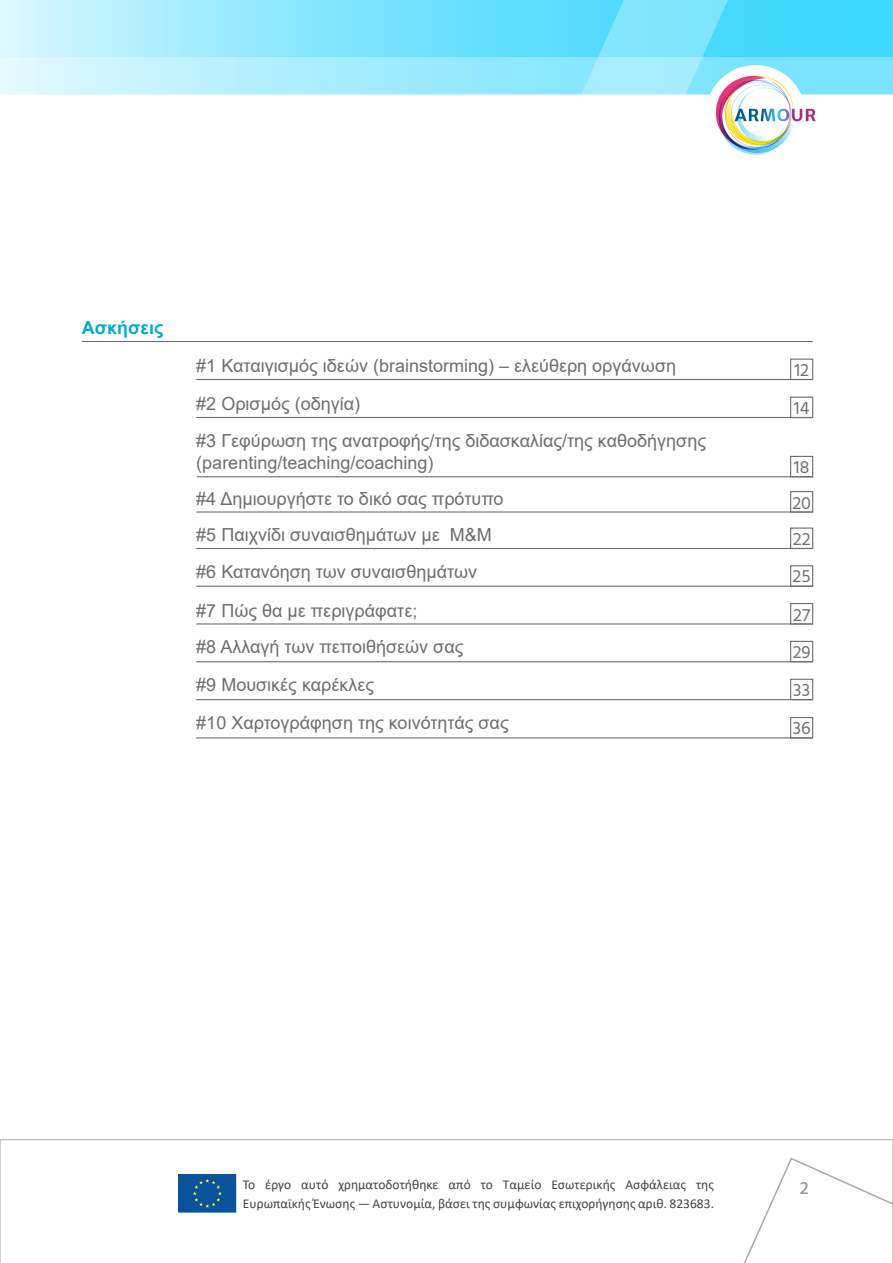
<style>
.page{position:relative;width:893px;height:1263px;background:#fff}
.page>*{position:absolute;margin:0;border:0;box-sizing:border-box;transform-origin:0 0}
.t1{font:18px/21.6px "Arial";color:#6e6e70}
.t2{font:18px "Hind";color:#6d6f71}
.t3{font:700 18px "Arial";color:#00abd1}
.t4{font:500 18px "Hind";color:#949698}
.t5{font:13.5px/19.2px "Calibri";color:#444445}
</style>
<div class="page">
<svg style="left:0;top:1139px;width:893px;height:123px"></svg>
<svg style="left:0;top:0;width:893px;height:57px;background:#a2ebff"></svg>
<svg style="left:0;top:57px;width:893px;height:38px;background:#bef1ff"></svg>
<svg style="left:625px;top:1156px;width:268px;height:106px"></svg>
<svg style="left:349px;top:0;width:515px;height:652px"></svg>
<div style="left:705px;top:65px;width:101px;height:100px;background:#fff;border-radius:50%"></div>
<img style="left:716px;top:76px;width:100px;height:79px">
<svg style="left:178px;top:1174px;width:58px;height:39px;background:#125999"></svg>
<hr style="left:82px;top:341px;width:731px;height:1px;background:#6e6e70">
<div style="left:790px;top:359px;width:23px;height:21px;border:1px solid #6e6e70"></div>
<hr style="left:196px;top:379px;width:617px;height:1px;background:#6e6e70">
<div style="left:790px;top:397px;width:23px;height:21px;border:1px solid #6e6e70"></div>
<hr style="left:196px;top:417px;width:617px;height:1px;background:#6e6e70">
<hr style="left:197px;top:476px;width:616px;height:1px;background:#6e6e70">
<div style="left:790px;top:456px;width:23px;height:21px;border:1px solid #6e6e70"></div>
<div style="left:790px;top:491px;width:23px;height:22px;border:1px solid #6e6e70"></div>
<hr style="left:196px;top:511px;width:617px;height:2px;background:#6e6e70">
<div style="left:790px;top:527px;width:23px;height:22px;border:1px solid #6e6e70"></div>
<hr style="left:196px;top:548px;width:617px;height:1px;background:#6e6e70">
<div style="left:790px;top:603px;width:23px;height:21px;border:1px solid #6e6e70"></div>
<hr style="left:196px;top:623px;width:617px;height:1px;background:#6e6e70">
<div style="left:790px;top:641px;width:23px;height:21px;border:1px solid #6e6e70"></div>
<hr style="left:196px;top:661px;width:617px;height:1px;background:#6e6e70">
<div style="left:790px;top:565px;width:23px;height:22px;border:1px solid #6e6e70"></div>
<hr style="left:196px;top:586px;width:617px;height:1px;background:#6e6e70">
<div style="left:790px;top:679px;width:23px;height:21px;border:1px solid #6e6e70"></div>
<hr style="left:196px;top:699px;width:617px;height:1px;background:#6e6e70">
<div style="left:790px;top:717px;width:23px;height:21px;border:1px solid #6e6e70"></div>
<hr style="left:196px;top:737px;width:617px;height:1px;background:#6e6e70">
<p class="t3" style="left:82px;top:315px;width:83px">Ασκήσεις</p>
<p class="t1" style="left:196px;top:355px;width:481px">#1 Καταιγισμός ιδεών (brainstorming) – ελεύθερη οργάνωση</p>
<p class="t2" style="left:794px;top:358px;width:16px">12</p>
<p class="t1" style="left:196px;top:393px;width:165px">#2 Ορισμός (οδηγία)</p>
<p class="t2" style="left:794px;top:396px;width:17px">14</p>
<p class="t1" style="left:196px;top:430px;width:511px">#3 Γεφύρωση της ανατροφής/της διδασκαλίας/της καθοδήγησης (parenting/teaching/coaching)</p>
<p class="t2" style="left:794px;top:455px;width:17px">18</p>
<p class="t1" style="left:196px;top:488px;width:309px">#4 Δημιουργήστε το δικό σας πρότυπο</p>
<p class="t2" style="left:792px;top:490px;width:20px">20</p>
<p class="t1" style="left:196px;top:524px;width:297px">#5 Παιχνίδι συναισθημάτων με M&amp;M</p>
<p class="t2" style="left:793px;top:527px;width:19px">22</p>
<p class="t1" style="left:196px;top:561px;width:282px">#6 Κατανόηση των συναισθημάτων</p>
<p class="t2" style="left:793px;top:563px;width:20px">25</p>
<p class="t1" style="left:196px;top:600px;width:223px">#7 Πώς θα με περιγράφατε;</p>
<p class="t2" style="left:793px;top:602px;width:19px">27</p>
<p class="t1" style="left:196px;top:636px;width:269px">#8 Αλλαγή των πεποιθήσεών σας</p>
<p class="t2" style="left:793px;top:640px;width:19px">29</p>
<p class="t1" style="left:196px;top:674px;width:179px">#9 Μουσικές καρέκλες</p>
<p class="t2" style="left:793px;top:678px;width:18px">33</p>
<p class="t1" style="left:196px;top:712px;width:314px">#10 Χαρτογράφηση της κοινότητάς σας</p>
<p class="t2" style="left:793px;top:716px;width:19px">36</p>
<p class="t5" style="left:243px;top:1174px;width:473px">Το έργο αυτό χρηματοδοτήθηκε από το Ταμείο Εσωτερικής Ασφάλειας της<br>Ευρωπαϊκής Ένωσης — Αστυνομία, βάσει της συμφωνίας επιχορήγησης αριθ. 823683.</p>
<p class="t4" style="left:800px;top:1176px;width:10px">2</p>
</div>
